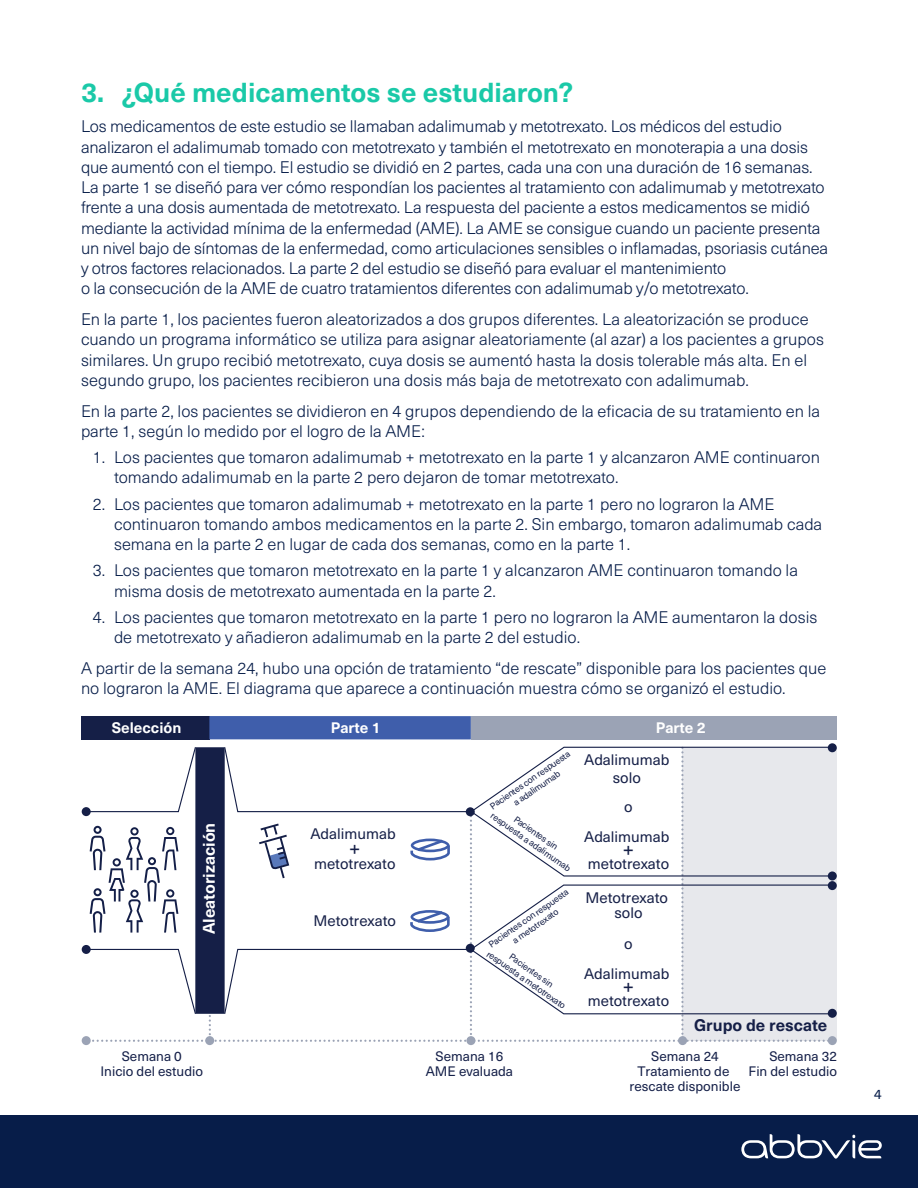
<style>
.page{position:relative;width:918px;height:1188px;background:#fff}
.page>*{position:absolute;margin:0;border:0;box-sizing:border-box;transform-origin:0 0}
.t1{font:700 27px "Neue Haas Unica Pro";color:#1ac9a8}
.t2{font:21px "Neue Haas Unica Pro";color:#151f47}
.t3{font:300 16.5px/20.2px "Neue Haas Unica Pro";color:#071d49}
.t4{font:700 16.5px "Neue Haas Unica Pro";color:#fff}
.t5{font:700 16.5px "Neue Haas Unica Pro";color:#151f47}
.t6{font:15px/18px "Neue Haas Unica Pro";color:#151f47;text-align:center}
.t7{font:700 15px "Neue Haas Unica Pro";color:#fff}
.t8{font:13.5px/15px "Neue Haas Unica Pro";color:#141f48;text-align:center}
.t9{font:13.5px "Neue Haas Unica Pro";color:#071d49}
.t10{font:9px/10.5px "Neue Haas Unica Pro";color:#151f47;text-align:center}
</style>
<div class="page">
<div style="left:81px;top:716px;width:128px;height:23px;background:#151f47"></div>
<div style="left:209px;top:716px;width:262px;height:23px;background:#3f5eab"></div>
<div style="left:471px;top:716px;width:365px;height:23px;background:#9ba3b5"></div>
<div style="left:82px;top:1036px;width:9px;height:9px;background:#9ba3b5;border-radius:50%"></div>
<div style="left:828px;top:1036px;width:9px;height:9px;background:#9ba3b5;border-radius:50%"></div>
<div style="left:82px;top:945px;width:9px;height:9px;background:#151f47;border-radius:50%"></div>
<div style="left:82px;top:807px;width:9px;height:9px;background:#151f47;border-radius:50%"></div>
<div style="left:828px;top:743px;width:9px;height:9px;background:#151f47;border-radius:50%"></div>
<div style="left:828px;top:1009px;width:9px;height:9px;background:#151f47;border-radius:50%"></div>
<div style="left:828px;top:881px;width:9px;height:9px;background:#151f47;border-radius:50%"></div>
<svg style="left:828px;top:871px;width:9px;height:9px"></svg>
<svg style="left:89px;top:746px;width:744px;height:298px"></svg>
<div style="left:0;top:1115px;width:918px;height:73px;background:#071d49"></div>
<svg style="left:741px;top:1134px;width:141px;height:25px"></svg>
<h1 class="t1" style="left:81px;top:76px;width:494px">3. ¿Qué medicamentos se estudiaron?</h1>
<p class="t3" style="left:81px;top:117px;width:749px">Los medicamentos de este estudio se llamaban adalimumab y metotrexato. Los médicos del estudio analizaron el adalimumab tomado con metotrexato y también el metotrexato en monoterapia a una dosis que aumentó con el tiempo. El estudio se dividió en 2 partes, cada una con una duración de 16 semanas.<br>La parte 1 se diseñó para ver cómo respondían los pacientes al tratamiento con adalimumab y metotrexato frente a una dosis aumentada de metotrexato. La respuesta del paciente a estos medicamentos se midió mediante la actividad mínima de la enfermedad (AME). La AME se consigue cuando un paciente presenta un nivel bajo de síntomas de la enfermedad, como articulaciones sensibles o inflamadas, psoriasis cutánea y otros factores relacionados. La parte 2 del estudio se diseñó para evaluar el mantenimiento<br>o la consecución de la AME de cuatro tratamientos diferentes con adalimumab y/o metotrexato.</p>
<p class="t3" style="left:81px;top:309px;width:745px">En la parte 1, los pacientes fueron aleatorizados a dos grupos diferentes. La aleatorización se produce cuando un programa informático se utiliza para asignar aleatoriamente (al azar) a los pacientes a grupos similares. Un grupo recibió metotrexato, cuya dosis se aumentó hasta la dosis tolerable más alta. En el segundo grupo, los pacientes recibieron una dosis más baja de metotrexato con adalimumab.</p>
<p class="t3" style="left:81px;top:401px;width:741px">En la parte 2, los pacientes se dividieron en 4 grupos dependiendo de la eficacia de su tratamiento en la parte 1, según lo medido por el logro de la AME:</p>
<p class="t3" style="left:114px;top:447px;width:707px;text-indent:-21px">1. Los pacientes que tomaron adalimumab + metotrexato en la parte 1 y alcanzaron AME continuaron tomando adalimumab en la parte 2 pero dejaron de tomar metotrexato.</p>
<p class="t3" style="left:114px;top:494px;width:710px;text-indent:-21px">2. Los pacientes que tomaron adalimumab + metotrexato en la parte 1 pero no lograron la AME continuaron tomando ambos medicamentos en la parte 2. Sin embargo, tomaron adalimumab cada semana en la parte 2 en lugar de cada dos semanas, como en la parte 1.</p>
<p class="t3" style="left:114px;top:561px;width:686px;text-indent:-21px">3. Los pacientes que tomaron metotrexato en la parte 1 y alcanzaron AME continuaron tomando la misma dosis de metotrexato aumentada en la parte 2.</p>
<p class="t3" style="left:114px;top:607px;width:705px;text-indent:-21px">4. Los pacientes que tomaron metotrexato en la parte 1 pero no lograron la AME aumentaron la dosis de metotrexato y añadieron adalimumab en la parte 2 del estudio.</p>
<p class="t3" style="left:81px;top:658px;width:747px">A partir de la semana 24, hubo una opción de tratamiento “de rescate” disponible para los pacientes que no lograron la AME. El diagrama que aparece a continuación muestra cómo se organizó el estudio.</p>
<p class="t7" style="left:112px;top:718px;width:71px">Selección</p>
<p class="t7" style="left:331px;top:718px;width:52px">Parte 1</p>
<p class="t4" style="left:199px;top:934px;width:113px;rotate:-90deg">Aleatorización</p>
<p class="t6" style="left:310px;top:825px;width:87px">Adalimumab</p>
<p class="t2" style="left:349px;top:836px;width:13px">+</p>
<p class="t6" style="left:314px;top:855px;width:83px">metotrexato</p>
<p class="t6" style="left:314px;top:912px;width:84px">Metotrexato</p>
<p class="t10" style="left:488px;top:803px;width:97px;rotate:-35deg">Pacientes con respuesta a adalimumab</p>
<p class="t10" style="left:501px;top:802px;width:97px;rotate:35deg">Pacientes sin<br>respuesta a adalimumab</p>
<p class="t10" style="left:487px;top:941px;width:97px;rotate:-35deg">Pacientes con respuesta a metotrexato</p>
<p class="t10" style="left:497px;top:940px;width:95px;rotate:35deg">Pacientes sin<br>respuesta a metotrexato</p>
<p class="t7" style="left:656px;top:718px;width:52px">Parte 2</p>
<p class="t6" style="left:584px;top:751px;width:87px">Adalimumab solo</p>
<p class="t6" style="left:624px;top:798px;width:10px">o</p>
<p class="t6" style="left:584px;top:828px;width:87px">Adalimumab</p>
<p class="t2" style="left:623px;top:837px;width:13px">+</p>
<p class="t6" style="left:588px;top:855px;width:83px">metotrexato</p>
<p class="t6" style="left:586px;top:890px;width:84px;line-height:15px">Metotrexato solo</p>
<p class="t6" style="left:624px;top:935px;width:10px">o</p>
<p class="t6" style="left:584px;top:964px;width:87px">Adalimumab</p>
<p class="t2" style="left:623px;top:974px;width:13px">+</p>
<p class="t6" style="left:588px;top:991px;width:83px">metotrexato</p>
<p class="t5" style="left:694px;top:1015px;width:135px">Grupo de rescate</p>
<p class="t8" style="left:101px;top:1049px;width:104px">Semana 0<br>Inicio del estudio</p>
<p class="t8" style="left:426px;top:1049px;width:89px">Semana 16<br>AME evaluada</p>
<p class="t8" style="left:630px;top:1049px;width:112px">Semana 24<br>Tratamiento de rescate disponible</p>
<p class="t8" style="left:749px;top:1049px;width:90px;text-align:right">Semana 32<br>Fin del estudio</p>
<p class="t9" style="left:874px;top:1086px;width:9px">4</p>
</div>
